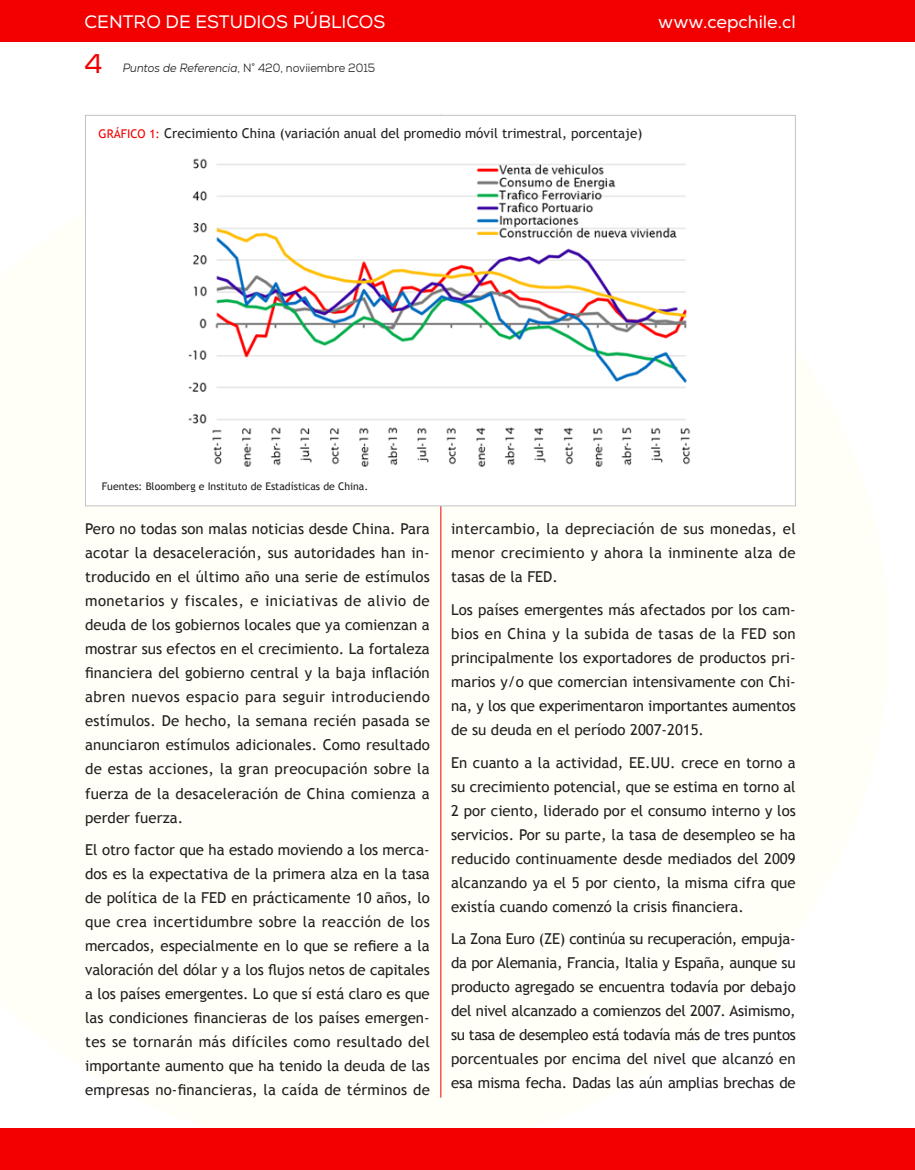
<style>
.page{position:relative;width:915px;height:1170px;background:#fff}
.page>*{position:absolute;margin:0;border:0;box-sizing:border-box;transform-origin:0 0}
.t1{font:27px "Nexa";color:#f20000}
.t2{font:18px "Nexa";color:#fff}
._07_texto_GENERAL{font:15px/24px "Trebuchet MS";letter-spacing:.005em;color:#231f20;text-align:justify}
.t3{font:13.5px "Trebuchet MS";color:#231f20}
.t4{font:12px "Nexa";color:#231f20;scale:.93 1}
.t5{font:10.5px "Trebuchet MS";color:#231f20}
.s1{font-style:italic}
.s2{font-size:12px;color:#f20000}
</style>
<div class="page">
<div style="left:0;top:0;width:914px;height:41px;background:#f20000"></div>
<hr style="left:440px;top:115px;width:1px;height:982px;background:#f20000">
<div style="left:0;top:1128px;width:914px;height:41px;background:#f20000"></div>
<img style="left:188px;top:157px;width:502px;height:309px">
<p class="t2" style="left:84px;top:11px;width:302px">CENTRO DE ESTUDIOS PÚBLICOS</p>
<p class="t4" style="left:123px;top:60px;width:273px"><span class="s1">Puntos de Referencia</span>, N° 420, noviiembre 2015</p>
<h1 class="t1" style="left:84px;top:47px;width:20px">4</h1>
<p class="t2" style="left:658px;top:11px;width:139px">www.cepchile.cl</p>
<p class="t3" style="left:99px;top:126px;width:545px"><span class="s2">GRÁFICO 1:</span> Crecimiento China (variación anual del promedio móvil trimestral, porcentaje)</p>
<p class="t5" style="left:102px;top:480px;width:268px">Fuentes: Bloomberg e Instituto de Estadísticas de China.</p>
<p class="_07_texto_GENERAL" style="left:85px;top:517px;width:346px">Pero no todas son malas noticias desde China. Para acotar la desaceleración, sus autoridades han in&shy;troducido en el último año una serie de estímulos monetarios y fiscales, e iniciativas de alivio de deuda de los gobiernos locales que ya comienzan a mostrar sus efectos en el crecimiento. La fortaleza financiera del gobierno central y la baja inflación abren nuevos espacio para seguir introduciendo estímulos. De hecho, la semana recién pasada se anunciaron estímulos adicionales. Como resultado de estas acciones, la gran preocupación sobre la fuerza de la desaceleración de China comienza a perder fuerza.</p>
<p class="_07_texto_GENERAL" style="left:85px;top:837px;width:346px">El otro factor que ha estado moviendo a los merca&shy;dos es la expectativa de la primera alza en la tasa de política de la FED en prácticamente 10 años, lo que crea incertidumbre sobre la reacción de los mercados, especialmente en lo que se refiere a la valoración del dólar y a los flujos netos de capitales a los países emergentes. Lo que sí está claro es que las condiciones financieras de los países emergen&shy;tes se tornarán más difíciles como resultado del importante aumento que ha tenido la deuda de las empresas no-financieras, la caída de términos de</p>
<p class="_07_texto_GENERAL" style="left:451px;top:517px;width:346px">intercambio, la depreciación de sus monedas, el menor crecimiento y ahora la inminente alza de tasas de la FED.</p>
<p class="_07_texto_GENERAL" style="left:451px;top:597px;width:346px">Los países emergentes más afectados por los cam&shy;bios en China y la subida de tasas de la FED son principalmente los exportadores de productos pri&shy;marios y/o que comercian intensivamente con Chi&shy;na, y los que experimentaron importantes aumentos de su deuda en el período 2007-2015.</p>
<p class="_07_texto_GENERAL" style="left:451px;top:750px;width:346px">En cuanto a la actividad, EE.UU. crece en torno a su crecimiento potencial, que se estima en torno al 2 por ciento, liderado por el consumo interno y los servicios. Por su parte, la tasa de desempleo se ha reducido continuamente desde mediados del 2009 alcanzando ya el 5 por ciento, la misma cifra que existía cuando comenzó la crisis financiera.</p>
<p class="_07_texto_GENERAL" style="left:451px;top:926px;width:346px">La Zona Euro (ZE) continúa su recuperación, empuja&shy;da por Alemania, Francia, Italia y España, aunque su producto agregado se encuentra todavía por debajo del nivel alcanzado a comienzos del 2007. Asimismo, su tasa de desempleo está todavía más de tres puntos porcentuales por encima del nivel que alcanzó en esa misma fecha. Dadas las aún amplias brechas de</p>
</div>
